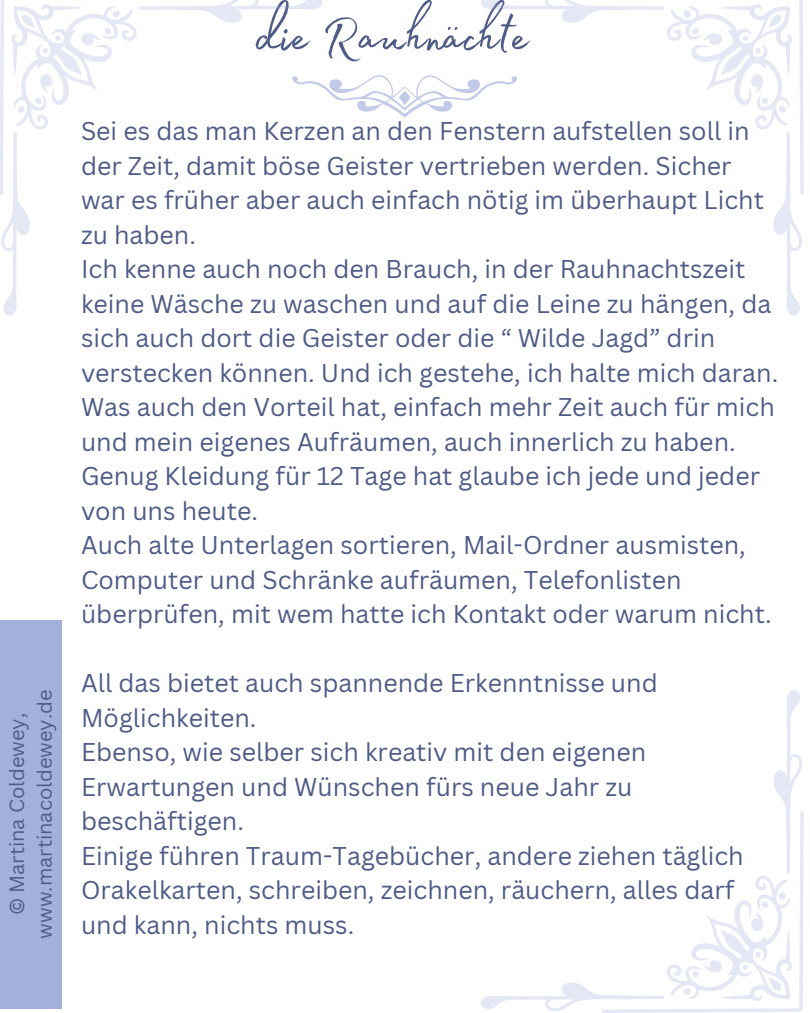
<style>
.page{position:relative;width:810px;height:1013px;background:#fff}
.page>*{position:absolute;margin:0;border:0;box-sizing:border-box;transform-origin:0 0}
.t1{font:66px "Madelyn Fill";color:#4f5c85}
.t2{font:25px/34.5px "Canva Sans";color:#4f5c85}
.t3{font:20px/27.8px "Canva Sans";color:#4f5c85;text-align:center}
</style>
<div class="page">
<div style="left:0;top:620px;width:62px;height:388px;background:#a3b0da"></div>
<svg style="left:323px;top:75px;width:158px;height:42px"></svg>
<svg style="left:481px;top:0;width:323px;height:316px"></svg>
<svg style="left:0;top:0;width:323px;height:316px"></svg>
<svg style="left:481px;top:690px;width:323px;height:322px"></svg>
<p class="t3" style="left:3px;top:938px;width:251px;rotate:-90deg">© Martina Coldewey, www.martinacoldewey.de</p>
<p class="t1" style="left:256px;top:-14px;width:275px">die Rauhnächte</p>
<h1 class="t2" style="left:81px;top:113px;width:699px">Sei es das man Kerzen an den Fenstern aufstellen soll in der Zeit, damit böse Geister vertrieben werden. Sicher war es früher aber auch einfach nötig im überhaupt Licht zu haben.<br>Ich kenne auch noch den Brauch, in der Rauhnachtszeit keine Wäsche zu waschen und auf die Leine zu hängen, da sich auch dort die Geister oder die “ Wilde Jagd” drin verstecken können. Und ich gestehe, ich halte mich daran.<br>Was auch den Vorteil hat, einfach mehr Zeit auch für mich und mein eigenes Aufräumen, auch innerlich zu haben.<br>Genug Kleidung für 12 Tage hat glaube ich jede und jeder von uns heute.<br>Auch alte Unterlagen sortieren, Mail-Ordner ausmisten, Computer und Schränke aufräumen, Telefonlisten überprüfen, mit wem hatte ich Kontakt oder warum nicht.</h1>
<p class="t2" style="left:81px;top:665px;width:664px">All das bietet auch spannende Erkenntnisse und Möglichkeiten.<br>Ebenso, wie selber sich kreativ mit den eigenen Erwartungen und Wünschen fürs neue Jahr zu beschäftigen.<br>Einige führen Traum-Tagebücher, andere ziehen täglich Orakelkarten, schreiben, zeichnen, räuchern, alles darf und kann, nichts muss.</p>
</div>
